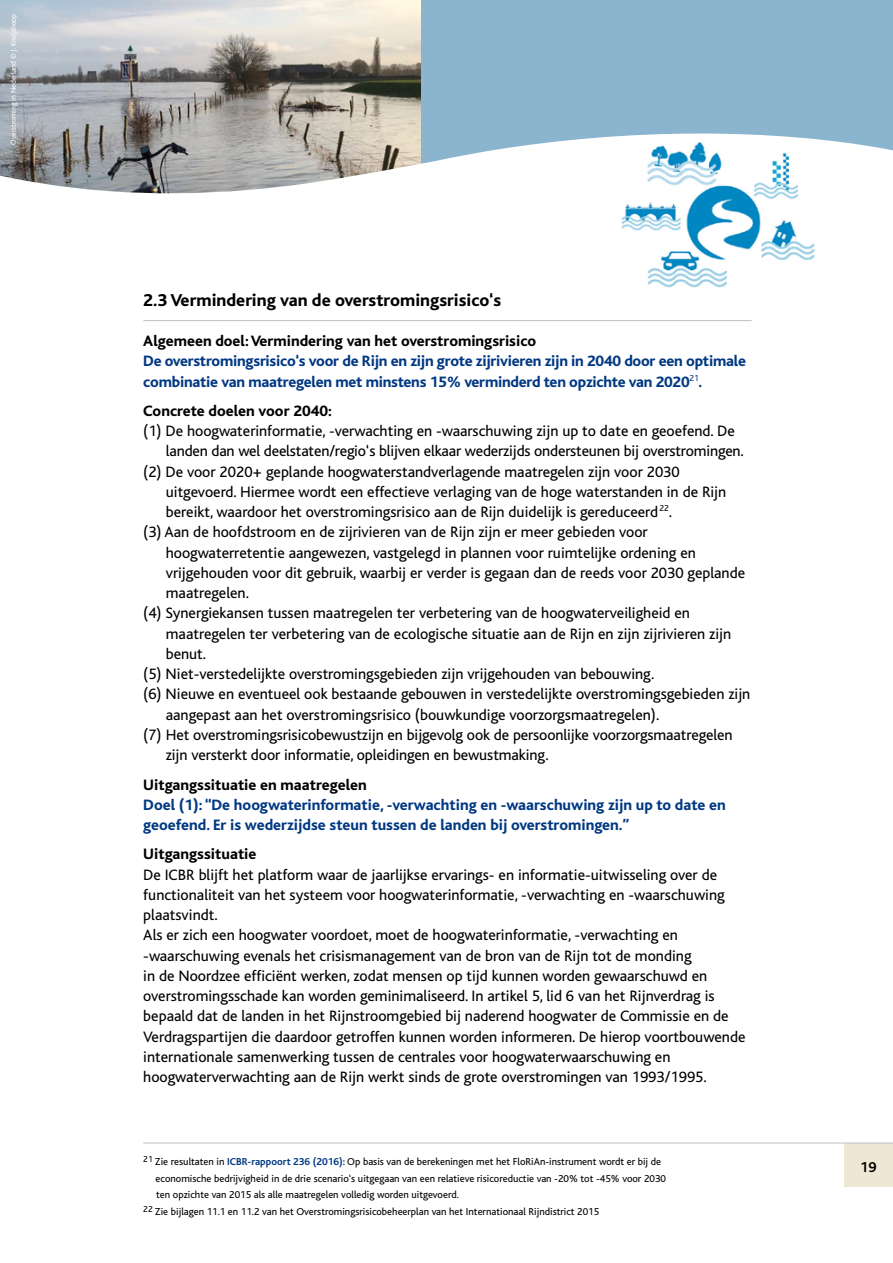
<style>
.page{position:relative;width:893px;height:1263px;background:#fff}
.page>*{position:absolute;margin:0;border:0;box-sizing:border-box;transform-origin:0 0}
.t1{font:800 18px "Bliss";color:#000}
.t2{font:15.75px/20.2px "Bliss";color:#000}
.t3{font:800 15.75px/20.2px "Bliss";letter-spacing:-.015em;color:#003882}
.t4{font:800 15.75px "Bliss";color:#000}
.t5{font:700 15px "Bliss";color:#000}
.t6{font:10.5px "Bliss";color:#000}
.t7{font:7.5px "Bliss";color:#fff}
.s1{font-weight:700;color:#003882}
</style>
<div class="page">
<div style="left:845px;top:1143px;width:48px;height:44px;background:#eee7d3"></div>
<hr style="left:143px;top:1142px;width:750px;height:1px;background:#c6c7c8">
<div style="left:0;top:0;width:893px;height:220px;background:#8bb4ce"></div>
<img style="left:0;top:0;width:421px;height:127px">
<svg style="left:0;top:127px;width:893px;height:93px;background:#d0d4d5"></svg>
<hr style="left:143px;top:320px;width:609px;height:1px;background:#c6c7c8">
<img style="left:620px;top:143px;width:196px;height:145px">
<p class="t7" style="left:9px;top:145px;width:132px;rotate:-90deg">Overstroming in Nederland © J. Kruijshoop</p>
<p class="t1" style="left:143px;top:290px;width:359px">2.3 Vermindering van de overstromingsrisico‘s</p>
<p class="t4" style="left:143px;top:333px;width:394px">Algemeen doel: Vermindering van het overstromingsrisico</p>
<p class="t3" style="left:143px;top:351px;width:604px">De overstromingsrisico‘s voor de Rijn en zijn grote zijrivieren zijn in 2040 door een optimale combinatie van maatregelen met minstens 15% verminderd ten opzichte van 2020<sup>21</sup>.</p>
<p class="t4" style="left:143px;top:403px;width:190px">Concrete doelen voor 2040:</p>
<p class="t2" style="left:143px;top:421px;width:593px">(1) De hoogwaterinformatie, -verwachting en -waarschuwing zijn up to date en geoefend. De</p>
<p class="t2" style="left:166px;top:441px;width:580px">landen dan wel deelstaten/regio‘s blijven elkaar wederzijds ondersteunen bij overstromingen.</p>
<p class="t2" style="left:166px;top:462px;width:562px;text-indent:-23px">(2) De voor 2020+ geplande hoogwaterstandverlagende maatregelen zijn voor 2030 uitgevoerd. Hiermee wordt een effectieve verlaging van de hoge waterstanden in de Rijn bereikt, waardoor het overstromingsrisico aan de Rijn duidelijk is gereduceerd <sup>22</sup>.</p>
<p class="t2" style="left:166px;top:522px;width:581px;text-indent:-23px">(3) Aan de hoofdstroom en de zijrivieren van de Rijn zijn er meer gebieden voor hoogwaterretentie aangewezen, vastgelegd in plannen voor ruimtelijke ordening en vrijgehouden voor dit gebruik, waarbij er verder is gegaan dan de reeds voor 2030 geplande maatregelen.</p>
<p class="t2" style="left:166px;top:603px;width:567px;text-indent:-23px">(4) Synergiekansen tussen maatregelen ter verbetering van de hoogwaterveiligheid en maatregelen ter verbetering van de ecologische situatie aan de Rijn en zijn zijrivieren zijn benut.</p>
<p class="t2" style="left:143px;top:664px;width:513px">(5) Niet-verstedelijkte overstromingsgebieden zijn vrijgehouden van bebouwing.</p>
<p class="t2" style="left:166px;top:684px;width:586px;text-indent:-23px">(6) Nieuwe en eventueel ook bestaande gebouwen in verstedelijkte overstromingsgebieden zijn aangepast aan het overstromingsrisico (bouwkundige voorzorgsmaatregelen).</p>
<p class="t2" style="left:166px;top:725px;width:568px;text-indent:-23px">(7) Het overstromingsrisicobewustzijn en bijgevolg ook de persoonlijke voorzorgsmaatregelen zijn versterkt door informatie, opleidingen en bewustmaking.</p>
<p class="t4" style="left:143px;top:776px;width:225px">Uitgangssituatie en maatregelen</p>
<p class="t3" style="left:143px;top:795px;width:584px">Doel (1): “De hoogwaterinformatie, -verwachting en -waarschuwing zijn up to date en geoefend. Er is wederzijdse steun tussen de landen bij overstromingen.”</p>
<p class="t4" style="left:143px;top:846px;width:115px">Uitgangssituatie</p>
<p class="t2" style="left:143px;top:864px;width:583px">De ICBR blijft het platform waar de jaarlijkse ervarings- en informatie-uitwisseling over de functionaliteit van het systeem voor hoogwaterinformatie, -verwachting en -waarschuwing plaatsvindt.</p>
<p class="t2" style="left:143px;top:925px;width:604px">Als er zich een hoogwater voordoet, moet de hoogwaterinformatie, -verwachting en -waarschuwing evenals het crisismanagement van de bron van de Rijn tot de monding<br>in de Noordzee efficiënt werken, zodat mensen op tijd kunnen worden gewaarschuwd en overstromingsschade kan worden geminimaliseerd. In artikel 5, lid 6 van het Rijnverdrag is bepaald dat de landen in het Rijnstroomgebied bij naderend hoogwater de Commissie en de Verdragspartijen die daardoor getroffen kunnen worden informeren. De hierop voortbouwende internationale samenwerking tussen de centrales voor hoogwaterwaarschuwing en hoogwaterverwachting aan de Rijn werkt sinds de grote overstromingen van 1993/1995.</p>
<p class="t6" style="left:143px;top:1156px;width:519px"><sup>21</sup> Zie resultaten in <span class="s1">ICBR-rappoort 236 (2016):</span> Op basis van de berekeningen met het FloRiAn-instrument wordt er bij de</p>
<p class="t6" style="left:156px;top:1173px;width:512px">economische bedrijvigheid in de drie scenario‘s uitgegaan van een relatieve risicoreductie van -20% tot -45% voor 2030</p>
<p class="t6" style="left:156px;top:1189px;width:304px">ten opzichte van 2015 als alle maatregelen volledig worden uitgevoerd.</p>
<p class="t6" style="left:143px;top:1206px;width:457px"><sup>22</sup> Zie bijlagen 11.1 en 11.2 van het Overstromingsrisicobeheerplan van het Internationaal Rijndistrict 2015</p>
<p class="t5" style="left:860px;top:1159px;width:18px">19</p>
</div>
